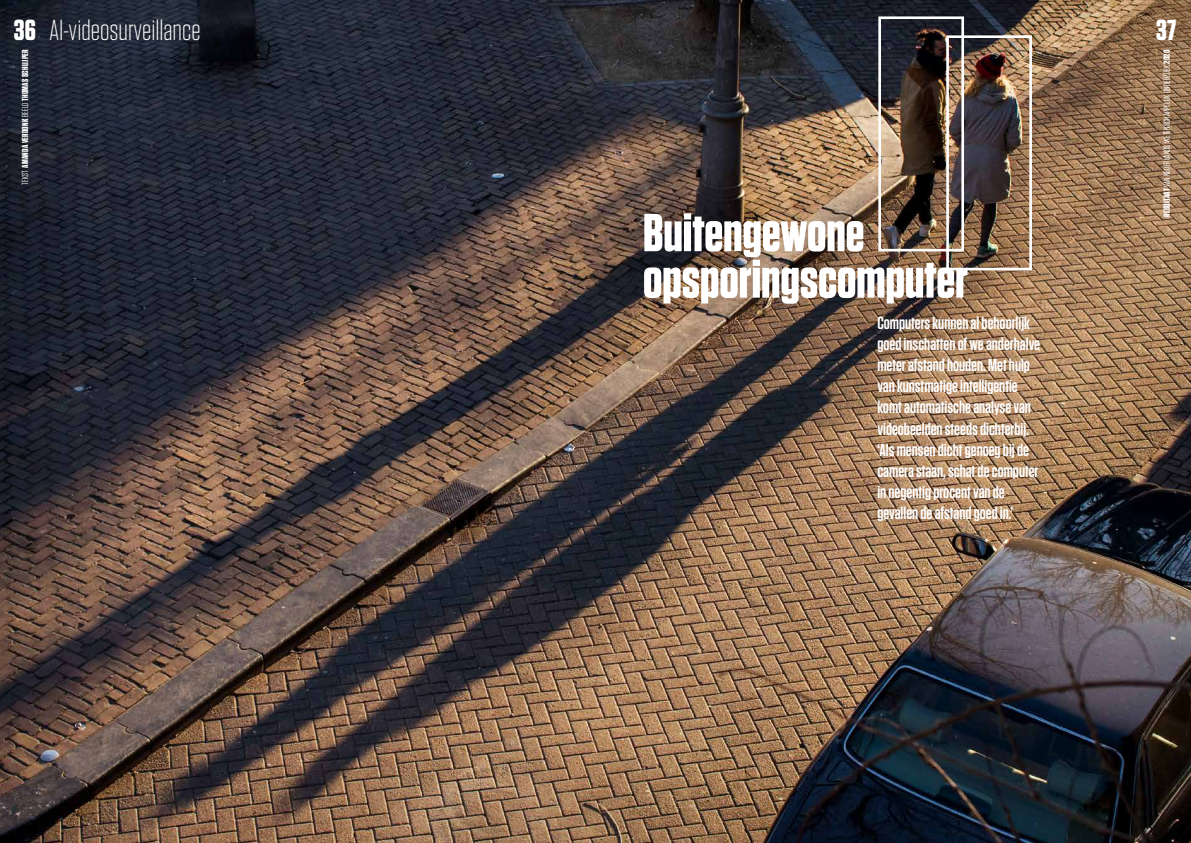
<style>
.page{position:relative;width:1191px;height:843px;background:#fff}
.page>*{position:absolute;margin:0;border:0;box-sizing:border-box;transform-origin:0 0}
.t1{font:700 53.29px/46.4px "Tungsten";color:#fff}
.t2{font:300 28.88px "Tungsten";color:#fff}
.t3{font:700 28.88px "Tungsten";color:#fff}
.t4{font:600 17.5px/21px "Tungsten";color:#fff}
.t5{font:8.75px "Tungsten";letter-spacing:.025em;color:#fff}
.t6{font:700 8.75px "Tungsten";letter-spacing:.025em;color:#fff}
.s1{font-weight:700}
.s2{font-weight:400}
</style>
<div class="page">
<img style="left:0;top:0;width:1191px;height:842px">
<div style="left:878px;top:16px;width:86px;height:235px;border:3px solid #fff"></div>
<div style="left:946px;top:35px;width:86px;height:235px;border:3px solid #fff"></div>
<h2 class="t2" style="left:14px;top:16px;width:188px"><span class="s1">36</span> AI-videosurveillance</h2>
<h2 class="t3" style="left:1156px;top:15px;width:21px">37</h2>
<p class="t6" style="left:21px;top:185px;width:137px;rotate:-90deg"><span class="s2">TEKST</span> AMANDA VERDONK <span class="s2">BEELD</span> THOMAS SCHLIJPER</p>
<p class="t5" style="left:1162px;top:217px;width:168px;rotate:-90deg"><span class="s1">RESULTAAT</span> VAN NEDERLANDS WETENSCHAPPELIJK ONDERZOEK <span class="s1">2020</span></p>
<h1 class="t1" style="left:643px;top:211px;width:326px">Buitengewone opsporingscomputer</h1>
<p class="t4" style="left:877px;top:313px;width:164px">Computers kunnen al behoorlijk goed inschatten of we anderhalve meter afstand houden. Met hulp van kunstmatige intelligentie komt automatische analyse van videobeelden steeds dichterbij. ‘Als mensen dicht genoeg bij de camera staan, schat de computer in negentig procent van de gevallen de afstand goed in.’</p>
</div>
